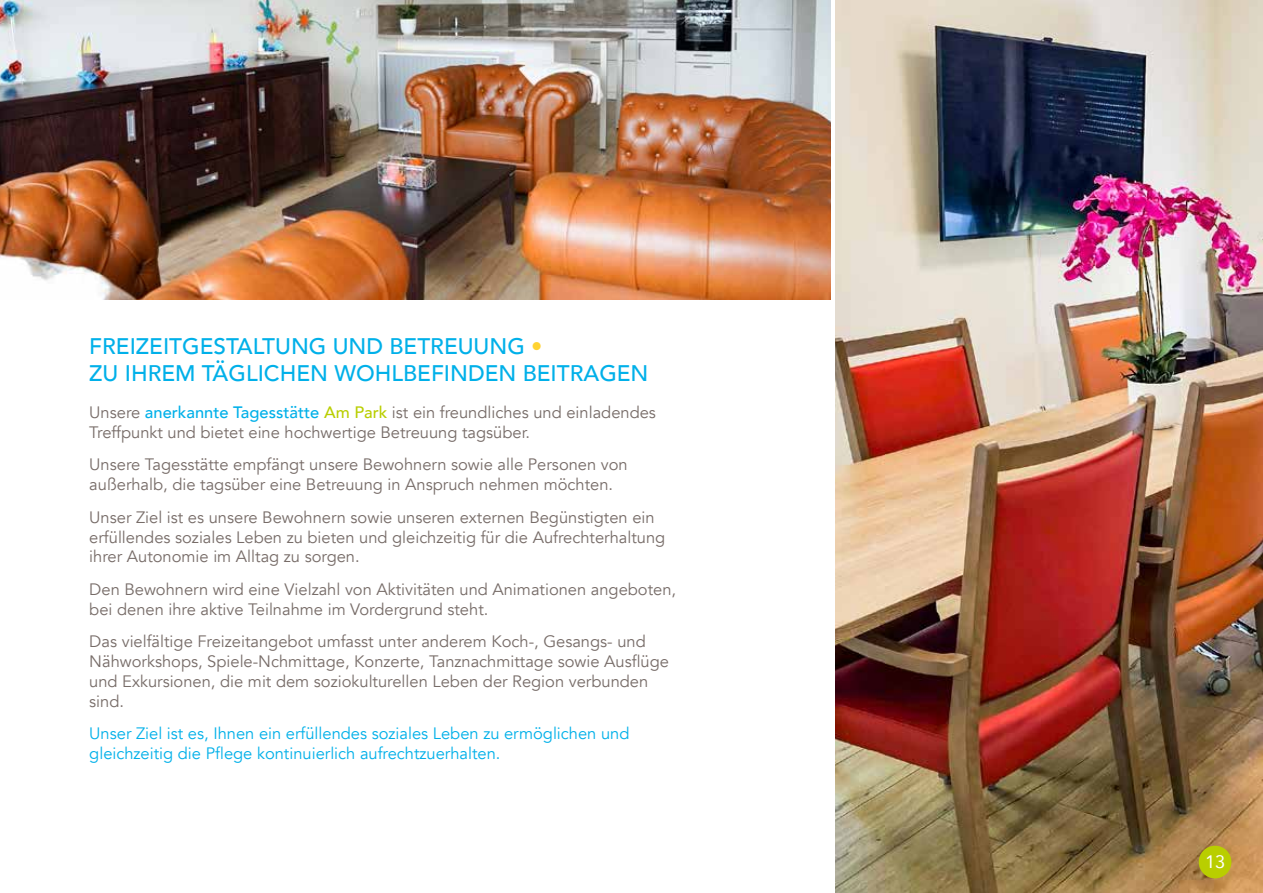
<style>
.page{position:relative;width:1263px;height:893px;background:#fff}
.page>*{position:absolute;margin:0;border:0;box-sizing:border-box;transform-origin:0 0}
.t1{font:500 22.5px/27px "Avenir";color:#00b0e9}
.t2{font:18px "Avenir";color:#fff}
.t3{font:16.5px/19.8px "Avenir";color:#776c68}
.t4{font:16.5px/19.8px "Avenir";color:#00b0e9}
.s1{color:#ffd332}
.s2{font-weight:500;color:#00b0e9}
.s3{font-weight:500;color:#b9ce00}
</style>
<div class="page">
<img style="left:0;top:0;width:831px;height:300px">
<img style="left:835px;top:0;width:428px;height:893px">
<div style="left:1199px;top:846px;width:32px;height:32px;background:#b9ce00;border-radius:50%"></div>
<h1 class="t1" style="left:89px;top:332px;width:561px">FREIZEITGESTALTUNG UND BETREUUNG <span class="s1">•<br></span>ZU IHREM TÄGLICHEN WOHLBEFINDEN BEITRAGEN</h1>
<p class="t3" style="left:89px;top:403px;width:568px">Unsere <span class="s2">anerkannte Tagesstätte</span> <span class="s3">Am Park</span> ist ein freundliches und einladendes<br>Treffpunkt und bietet eine hochwertige Betreuung tagsüber.</p>
<p class="t3" style="left:89px;top:455px;width:540px">Unsere Tagesstätte empfängt unsere Bewohnern sowie alle Personen von außerhalb, die tagsüber eine Betreuung in Anspruch nehmen möchten.</p>
<p class="t3" style="left:89px;top:507px;width:577px">Unser Ziel ist es unsere Bewohnern sowie unseren externen Begünstigten ein erfüllendes soziales Leben zu bieten und gleichzeitig für die Aufrechterhaltung ihrer Autonomie im Alltag zu sorgen.</p>
<p class="t3" style="left:89px;top:580px;width:588px">Den Bewohnern wird eine Vielzahl von Aktivitäten und Animationen angeboten, bei denen ihre aktive Teilnahme im Vordergrund steht.</p>
<p class="t3" style="left:89px;top:632px;width:581px">Das vielfältige Freizeitangebot umfasst unter anderem Koch-, Gesangs- und Nähworkshops, Spiele-Nchmittage, Konzerte, Tanznachmittage sowie Ausflüge und Exkursionen, die mit dem soziokulturellen Leben der Region verbunden sind.</p>
<p class="t4" style="left:89px;top:724px;width:542px">Unser Ziel ist es, Ihnen ein erfüllendes soziales Leben zu ermöglichen und gleichzeitig die Pflege kontinuierlich aufrechtzuerhalten.</p>
<p class="t2" style="left:1205px;top:847px;width:22px">13</p>
</div>
